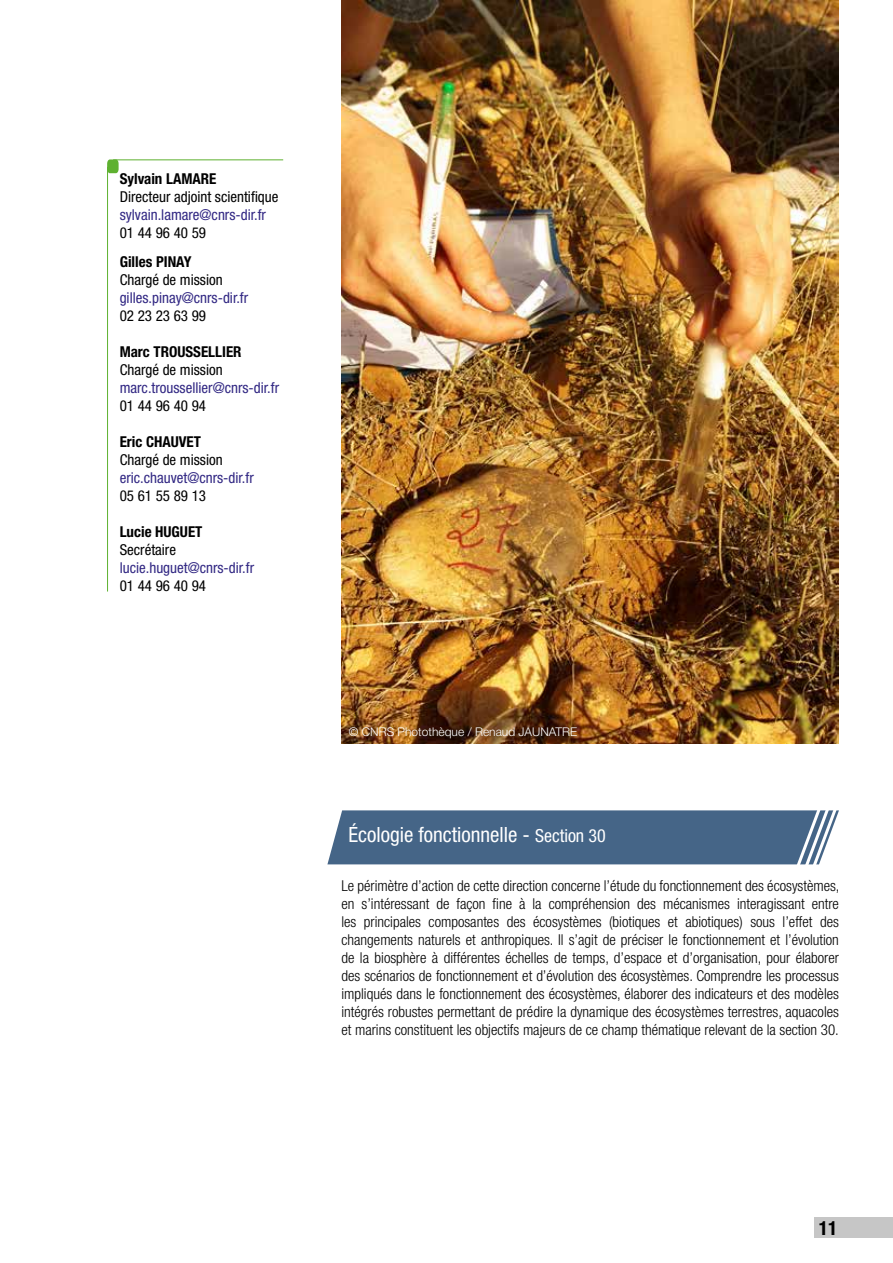
<style>
.page{position:relative;width:893px;height:1263px;background:#fff}
.page>*{position:absolute;margin:0;border:0;box-sizing:border-box;transform-origin:0 0}
.t1{font:condensed 21px "Helvetica Neue LT Std";color:#fff}
.t2{font:700 condensed 19.5px "Helvetica Neue LT Std";color:#000}
.t3{font:300 condensed 15px/18px "Helvetica Neue LT Std";color:#000;text-align:justify}
.t4{font:condensed 15px "Helvetica Neue LT Std";color:#000}
.t5{font:condensed 15px "Helvetica Neue LT Std";color:#312783}
.t6{font:700 condensed 15px "Helvetica Neue LT Std";color:#000}
.t7{font:300 12px "Helvetica Neue LT Std";color:#fff}
.s1{font-size:18px}
</style>
<div class="page">
<div style="left:814px;top:1217px;width:79px;height:21px;background:#c6c6c6"></div>
<hr style="left:113px;top:159px;width:170px;height:1px;background:#5eb130">
<hr style="left:107px;top:167px;width:1px;height:424px;background:#5eb130">
<svg style="left:107px;top:159px;width:12px;height:14px"></svg>
<img style="left:341px;top:0;width:498px;height:743px">
<svg style="left:327px;top:810px;width:512px;height:55px;background:#526f8f"></svg>
<p class="t6" style="left:120px;top:170px;width:98px">Sylvain LAMARE</p>
<p class="t4" style="left:120px;top:188px;width:160px">Directeur adjoint scientifique</p>
<p class="t5" style="left:120px;top:206px;width:148px">sylvain.lamare@cnrs-dir.fr</p>
<p class="t4" style="left:120px;top:224px;width:88px">01 44 96 40 59</p>
<p class="t6" style="left:120px;top:252px;width:73px">Gilles PINAY</p>
<p class="t4" style="left:120px;top:271px;width:105px">Chargé de mission</p>
<p class="t5" style="left:120px;top:289px;width:130px">gilles.pinay@cnrs-dir.fr</p>
<p class="t4" style="left:120px;top:307px;width:88px">02 23 23 63 99</p>
<p class="t6" style="left:120px;top:342px;width:123px">Marc TROUSSELLIER</p>
<p class="t4" style="left:120px;top:361px;width:105px">Chargé de mission</p>
<p class="t5" style="left:120px;top:379px;width:161px">marc.troussellier@cnrs-dir.fr</p>
<p class="t4" style="left:120px;top:397px;width:88px">01 44 96 40 94</p>
<p class="t6" style="left:120px;top:432px;width:83px">Eric CHAUVET</p>
<p class="t4" style="left:120px;top:451px;width:105px">Chargé de mission</p>
<p class="t5" style="left:120px;top:469px;width:136px">eric.chauvet@cnrs-dir.fr</p>
<p class="t4" style="left:120px;top:487px;width:88px">05 61 55 89 13</p>
<p class="t6" style="left:120px;top:522px;width:84px">Lucie HUGUET</p>
<p class="t4" style="left:120px;top:541px;width:58px">Secrétaire</p>
<p class="t5" style="left:120px;top:559px;width:136px">lucie.huguet@cnrs-dir.fr</p>
<p class="t4" style="left:120px;top:577px;width:88px">01 44 96 40 94</p>
<p class="t7" style="left:349px;top:724px;width:230px">© CNRS Photothèque / Renaud JAUNATRE</p>
<h1 class="t1" style="left:348px;top:823px;width:259px">Écologie fonctionnelle - <span class="s1">Section 30</span></h1>
<p class="t3" style="left:341px;top:876px;width:500px">Le périmètre d’action de cette direction concerne l’étude du fonctionnement des écosystèmes, en s’intéressant de façon fine à la compréhension des mécanismes interagissant entre les principales composantes des écosystèmes (biotiques et abiotiques) sous l’effet des changements naturels et anthropiques. Il s’agit de préciser le fonctionnement et l’évolution de la biosphère à différentes échelles de temps, d’espace et d’organisation, pour élaborer des scénarios de fonctionnement et d’évolution des écosystèmes. Comprendre les processus impliqués dans le fonctionnement des écosystèmes, élaborer des indicateurs et des modèles intégrés robustes permettant de prédire la dynamique des écosystèmes terrestres, aquacoles et marins constituent les objectifs majeurs de ce champ thématique relevant de la section 30.</p>
<h2 class="t2" style="left:819px;top:1216px;width:20px">11</h2>
</div>
